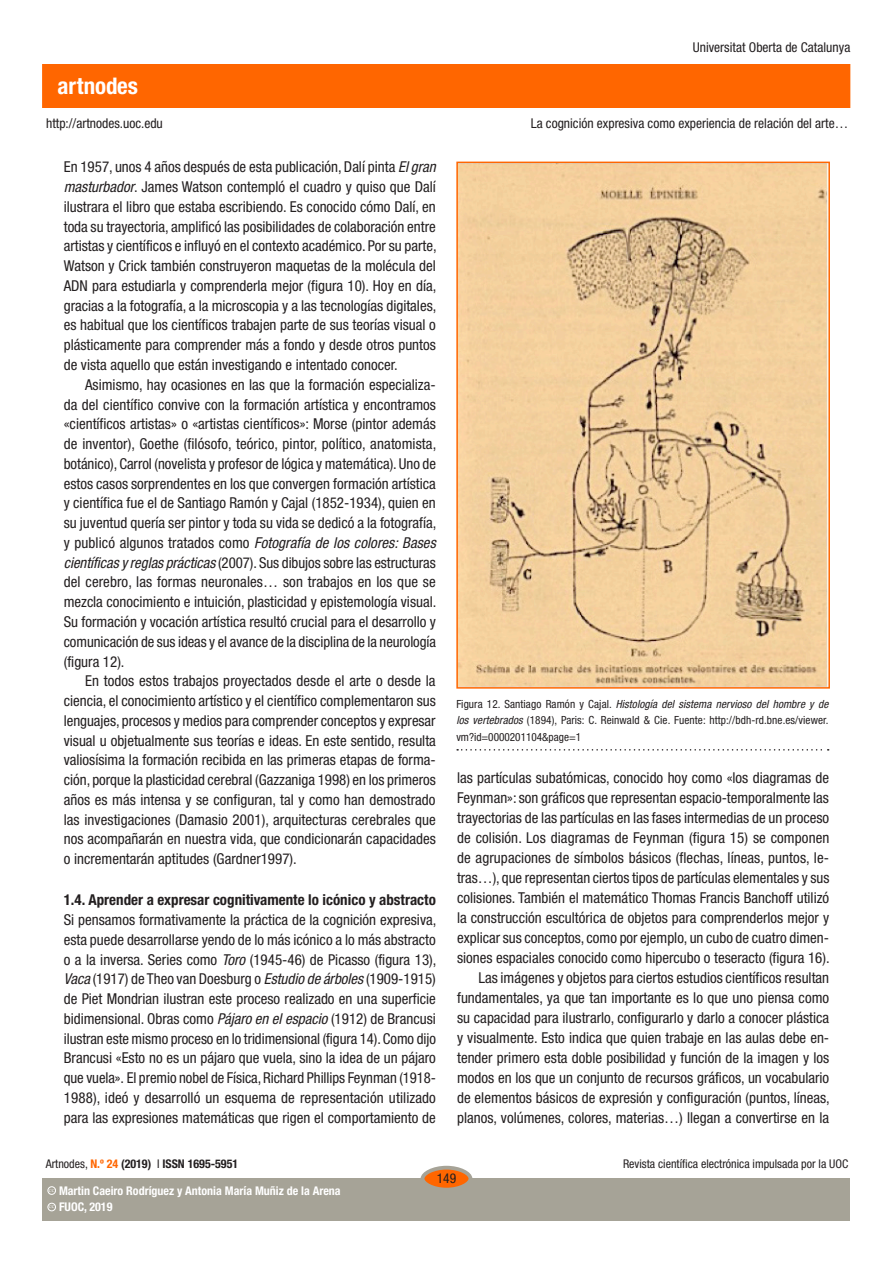
<style>
.page{position:relative;width:893px;height:1263px;background:#fff}
.page>*{position:absolute;margin:0;border:0;box-sizing:border-box;transform-origin:0 0}
.t1{font:700 condensed 22.95px "Helvetica Neue LT Std";color:#fff}
.text_general{font:condensed 15px/19.8px "Helvetica Neue LT Std";color:#231f20;text-align:justify}
.text_general_primerp{font:condensed 15px/19.8px "Helvetica Neue LT Std";color:#231f20;text-align:justify}
.Segon_subtitol{font:700 condensed 15px "Helvetica Neue LT Std";color:#231f20}
.t2{font:condensed 13.5px "Helvetica Neue LT Std";color:#231f20}
.t3{font:700 condensed 12px "Helvetica Neue LT Std";color:#fff}
.t4{font:condensed 12px "Helvetica Neue LT Std";color:#231f20}
.t5{font:700 condensed 12px "Helvetica Neue LT Std";color:#231f20}
.PEUSDEFOTO{font:condensed 11.25px/16.5px "Helvetica Neue LT Std";letter-spacing:.01em;color:#231f20;text-align:justify}
.t6{font:600 3.9px "Adobe Caslon Pro";color:#fff}
.s1{font-style:italic}
.s2{font-weight:400}
.s3{color:#f60}
</style>
<div class="page">
<div style="left:43px;top:65px;width:807px;height:42px;background:#f60"></div>
<div style="left:43px;top:1178px;width:807px;height:42px;background:#a6a397"></div>
<div style="left:422px;top:1168px;width:48px;height:21px;background:#f60;border-radius:50%"></div>
<div style="left:421px;top:1166px;width:51px;height:25px;border:4px solid #a6a397;border-radius:50%"></div>
<div style="left:48px;top:1203px;width:8px;height:8px;border:1px solid #fff;border-radius:50%"></div>
<div style="left:48px;top:1186px;width:8px;height:8px;border:1px solid #fff;border-radius:50%"></div>
<img style="left:459px;top:165px;width:368px;height:521px">
<div style="left:456px;top:162px;width:374px;height:527px;border:2px solid #f60"></div>
<svg style="left:457px;top:749px;width:372px;height:1px"></svg>
<h1 class="t1" style="left:58px;top:72px;width:82px">artnodes</h1>
<p class="t2" style="left:46px;top:115px;width:118px">http://artnodes.uoc.edu</p>
<p class="text_general_primerp" style="left:64px;top:157px;width:374px">En 1957, unos 4 años después de esta publicación, Dalí pinta <span class="s1">El gran masturbador</span>. James Watson contempló el cuadro y quiso que Dalí ilustrara el libro que estaba escribiendo. Es conocido cómo Dalí, en toda su trayectoria, amplificó las posibilidades de colaboración entre artistas y científicos e influyó en el contexto académico. Por su parte, Watson y Crick también construyeron maquetas de la molécula del ADN para estudiarla y comprenderla mejor (figura 10). Hoy en día, gracias a la fotografía, a la microscopia y a las tecnologías digitales, es habitual que los científicos trabajen parte de sus teorías visual o plásticamente para comprender más a fondo y desde otros puntos de vista aquello que están investigando e intentado conocer.</p>
<p class="text_general" style="left:64px;top:374px;width:374px;text-indent:21px">Asimismo, hay ocasiones en las que la formación especializa&shy;da del científico convive con la formación artística y encontramos «científicos artistas» o «artistas científicos»: Morse (pintor además de inventor), Goethe (filósofo, teórico, pintor, político, anatomista, botánico), Carrol (novelista y profesor de lógica y matemática). Uno de estos casos sorprendentes en los que convergen formación artística y científica fue el de Santiago Ramón y Cajal (1852-1934), quien en su juventud quería ser pintor y toda su vida se dedicó a la fotografía, y publicó algunos tratados como <span class="s1">Fotografía de los colores: Bases científicas y reglas prácticas</span> (2007). Sus dibujos sobre las estructuras del cerebro, las formas neuronales… son trabajos en los que se mezcla conocimiento e intuición, plasticidad y epistemología visual.<br>Su formación y vocación artística resultó crucial para el desarrollo y comunicación de sus ideas y el avance de la disciplina de la neurología (figura 12).</p>
<p class="text_general" style="left:64px;top:671px;width:374px;text-indent:21px">En todos estos trabajos proyectados desde el arte o desde la ciencia, el conocimiento artístico y el científico complementaron sus lenguajes, procesos y medios para comprender conceptos y expresar visual u objetualmente sus teorías e ideas. En este sentido, resulta valiosísima la formación recibida en las primeras etapas de forma&shy;ción, porque la plasticidad cerebral (Gazzaniga 1998) en los primeros años es más intensa y se configuran, tal y como han demostrado las investigaciones (Damasio 2001), arquitecturas cerebrales que nos acompañarán en nuestra vida, que condicionarán capacidades o incrementarán aptitudes (Gardner1997).</p>
<p class="Segon_subtitol" style="left:64px;top:891px;width:374px">1.4. Aprender a expresar cognitivamente lo icónico y abstracto</p>
<p class="text_general_primerp" style="left:64px;top:910px;width:374px">Si pensamos formativamente la práctica de la cognición expresiva, esta puede desarrollarse yendo de lo más icónico a lo más abstracto o a la inversa. Series como <span class="s1">Toro</span> (1945-46) de Picasso (figura 13), <span class="s1">Vaca</span> (1917) de Theo van Doesburg o <span class="s1">Estudio de árboles</span> (1909-1915) de Piet Mondrian ilustran este proceso realizado en una superficie bidimensional. Obras como <span class="s1">Pájaro en el espacio</span> (1912) de Brancusi ilustran este mismo proceso en lo tridimensional (figura 14). Como dijo Brancusi «Esto no es un pájaro que vuela, sino la idea de un pájaro que vuela». El premio nobel de Física, Richard Phillips Feynman (1918- 1988), ideó y desarrolló un esquema de representación utilizado para las expresiones matemáticas que rigen el comportamiento de</p>
<p class="t2" style="left:693px;top:40px;width:159px">Universitat Oberta de Catalunya</p>
<p class="t2" style="left:531px;top:115px;width:319px">La cognición expresiva como experiencia de relación del arte…</p>
<p class="PEUSDEFOTO" style="left:456px;top:695px;width:374px">Figura 12. Santiago Ramón y Cajal. <span class="s1">Histología del sistema nervioso del hombre y de los vertebrados</span> (1894), Paris: C. Reinwald &amp; Cie. Fuente: http://bdh-rd.bne.es/viewer. vm?id=0000201104&amp;page=1</p>
<p class="text_general_primerp" style="left:457px;top:767px;width:374px">las partículas subatómicas, conocido hoy como «los diagramas de Feynman»: son gráficos que representan espacio-temporalmente las trayectorias de las partículas en las fases intermedias de un proceso de colisión. Los diagramas de Feynman (figura 15) se componen de agrupaciones de símbolos básicos (flechas, líneas, puntos, le&shy;tras…), que representan ciertos tipos de partículas elementales y sus colisiones. También el matemático Thomas Francis Banchoff utilizó la construcción escultórica de objetos para comprenderlos mejor y explicar sus conceptos, como por ejemplo, un cubo de cuatro dimen&shy;siones espaciales conocido como hipercubo o teseracto (figura 16).</p>
<p class="text_general" style="left:457px;top:967px;width:374px;text-indent:21px">Las imágenes y objetos para ciertos estudios científicos resultan fundamentales, ya que tan importante es lo que uno piensa como su capacidad para ilustrarlo, configurarlo y darlo a conocer plástica y visualmente. Esto indica que quien trabaje en las aulas debe en&shy;tender primero esta doble posibilidad y función de la imagen y los modos en los que un conjunto de recursos gráficos, un vocabulario de elementos básicos de expresión y configuración (puntos, líneas, planos, volúmenes, colores, materias…) llegan a convertirse en la</p>
<p class="t5" style="left:46px;top:1157px;width:194px"><span class="s2">Artnodes,</span> <span class="s3">N.º 24</span> (2019) <span class="s2">I</span> ISSN 1695-5951</p>
<p class="t6" style="left:49px;top:1205px;width:7px">CC</p>
<p class="t3" style="left:59px;top:1200px;width:55px">FUOC, 2019</p>
<p class="t3" style="left:59px;top:1183px;width:283px">Martin Caeiro Rodríguez y Antonia María Muñiz de la Arena</p>
<p class="t6" style="left:49px;top:1188px;width:7px">CC</p>
<p class="t2" style="left:437px;top:1171px;width:21px">149</p>
<p class="t4" style="left:623px;top:1157px;width:227px">Revista científica electrónica impulsada por la UOC</p>
</div>
